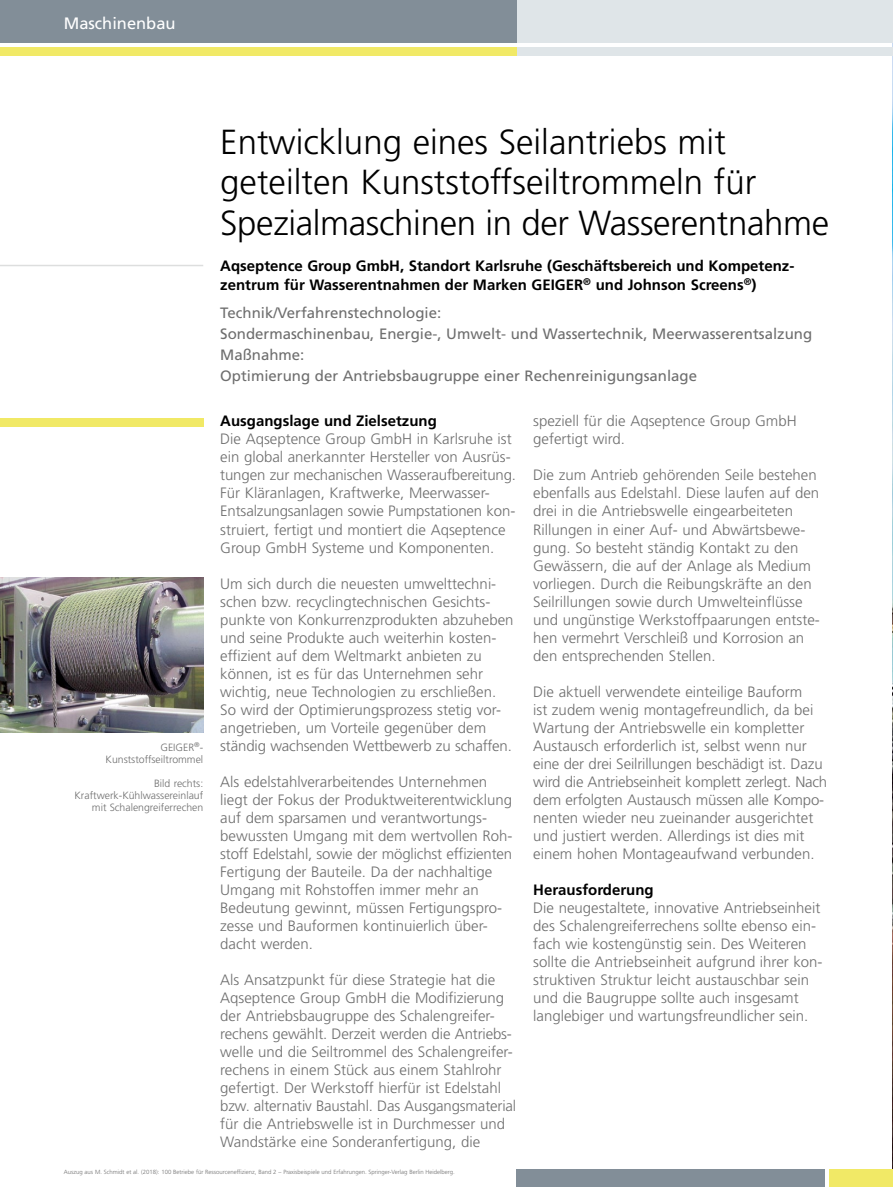
<style>
.page{position:relative;width:893px;height:1187px;background:#fff}
.page>*{position:absolute;margin:0;border:0;box-sizing:border-box;transform-origin:0 0}
.Introheadline{font:300 34.8px/40.5px "Frutiger LT Std";color:#000}
.t1{font:16.5px "Frutiger LT Std";color:#fff}
.Fließtext_100{font:300 15px/18px "Frutiger LT Std";color:#6e6e6e}
.Technikblock{font:15px "Frutiger LT Std";color:#6e6e6e}
.Firmenname{font:700 15px/19.5px "Frutiger LT Std";color:#000}
.Zwischenhead_100{font:700 15px "Frutiger LT Std";color:#000}
.Bildunterschriften_1{font:300 10.5px/12px "Frutiger LT Std";color:#6e6e6e;text-align:right}
.t2{font:300 6px "Frutiger LT Std";color:#6e6e6e}
</style>
<div class="page">
<img style="left:892px;top:0;width:1px;height:1186px">
<div style="left:516px;top:1169px;width:309px;height:17px;background:#828e98"></div>
<div style="left:829px;top:1169px;width:64px;height:17px;background:#f1e966"></div>
<hr style="left:0;top:265px;width:203px;height:1px;background:#dddede">
<div style="left:0;top:418px;width:203px;height:8px;background:#f1e966"></div>
<img style="left:0;top:577px;width:203px;height:155px">
<div style="left:516px;top:0;width:377px;height:43px;background:#dfe5e8"></div>
<div style="left:516px;top:47px;width:377px;height:8px;background:#dfe5e8"></div>
<div style="left:0;top:0;width:516px;height:43px;background:#828e98"></div>
<div style="left:0;top:47px;width:516px;height:8px;background:#f1e966"></div>
<p class="t1" style="left:64px;top:14px;width:113px">Maschinenbau</p>
<p class="Bildunterschriften_1" style="left:160px;top:741px;width:44px">GEIGER<sup>®</sup>-</p>
<p class="Bildunterschriften_1" style="left:106px;top:753px;width:99px">Kunststoffseiltrommel</p>
<p class="Bildunterschriften_1" style="left:154px;top:777px;width:51px">Bild rechts:</p>
<p class="Bildunterschriften_1" style="left:75px;top:789px;width:130px">Kraftwerk-Kühlwassereinlauf mit Schalengreiferrechen</p>
<p class="Introheadline" style="left:220px;top:122px;width:610px">Entwicklung eines Seilantriebs mit geteilten Kunststoffseiltrommeln für<br>Spezialmaschinen in der Wasserentnahme</p>
<p class="Firmenname" style="left:220px;top:256px;width:576px">Aqseptence Group GmbH, Standort Karlsruhe (Geschäftsbereich und Kompetenz&shy;zentrum für Wasserentnahmen der Marken GEIGER<sup>®</sup> und Johnson Screens<sup>®</sup>)</p>
<p class="Technikblock" style="left:220px;top:303px;width:222px">Technik/Verfahrenstechnologie:</p>
<p class="Technikblock" style="left:220px;top:324px;width:593px">Sondermaschinenbau, Energie-, Umwelt- und Wassertechnik, Meerwasserentsalzung</p>
<p class="Technikblock" style="left:220px;top:345px;width:86px">Maßnahme:</p>
<p class="Technikblock" style="left:220px;top:366px;width:478px">Optimierung der Antriebsbaugruppe einer Rechenreinigungsanlage</p>
<p class="Fließtext_100" style="left:533px;top:412px;width:265px">speziell für die Aqseptence Group GmbH gefertigt wird.</p>
<p class="Fließtext_100" style="left:533px;top:466px;width:288px">Die zum Antrieb gehörenden Seile bestehen ebenfalls aus Edelstahl. Diese laufen auf den drei in die Antriebswelle eingearbeiteten Rillungen in einer Auf- und Abwärtsbewe&shy;gung. So besteht ständig Kontakt zu den Gewässern, die auf der Anlage als Medium vorliegen. Durch die Reibungskräfte an den Seilrillungen sowie durch Umwelteinflüsse und ungünstige Werkstoffpaarungen entste&shy;hen vermehrt Verschleiß und Korrosion an den entsprechenden Stellen.</p>
<p class="Fließtext_100" style="left:533px;top:682px;width:295px">Die aktuell verwendete einteilige Bauform<br>ist zudem wenig montagefreundlich, da bei Wartung der Antriebswelle ein kompletter Austausch erforderlich ist, selbst wenn nur eine der drei Seilrillungen beschädigt ist. Dazu wird die Antriebseinheit komplett zerlegt. Nach dem erfolgten Austausch müssen alle Kompo&shy;nenten wieder neu zueinander ausgerichtet und justiert werden. Allerdings ist dies mit einem hohen Montageaufwand verbunden.</p>
<p class="Zwischenhead_100" style="left:533px;top:880px;width:122px">Herausforderung</p>
<p class="Fließtext_100" style="left:533px;top:898px;width:291px">Die neugestaltete, innovative Antriebseinheit des Schalengreiferrechens sollte ebenso ein&shy;fach wie kostengünstig sein. Des Weiteren sollte die Antriebseinheit aufgrund ihrer kon&shy;struktiven Struktur leicht austauschbar sein und die Baugruppe sollte auch insgesamt langlebiger und wartungsfreundlicher sein.</p>
<p class="Zwischenhead_100" style="left:220px;top:412px;width:218px">Ausgangslage und Zielsetzung</p>
<p class="Fließtext_100" style="left:220px;top:430px;width:297px">Die Aqseptence Group GmbH in Karlsruhe ist ein global anerkannter Hersteller von Ausrüs&shy;tungen zur mechanischen Wasseraufbereitung.<br>Für Kläranlagen, Kraftwerke, Meerwasser-Entsalzungsanlagen sowie Pumpstationen kon&shy;struiert, fertigt und montiert die Aqseptence Group GmbH Systeme und Komponenten.</p>
<p class="Fließtext_100" style="left:220px;top:574px;width:295px">Um sich durch die neuesten umwelttechni&shy;schen bzw. recyclingtechnischen Gesichts&shy;punkte von Konkurrenzprodukten abzuheben und seine Produkte auch weiterhin kosten&shy;effizient auf dem Weltmarkt anbieten zu können, ist es für das Unternehmen sehr wichtig, neue Technologien zu erschließen.<br>So wird der Optimierungsprozess stetig vor&shy;angetrieben, um Vorteile gegenüber dem ständig wachsenden Wettbewerb zu schaffen.</p>
<p class="Fließtext_100" style="left:220px;top:772px;width:294px">Als edelstahlverarbeitendes Unternehmen liegt der Fokus der Produktweiterentwicklung auf dem sparsamen und verantwortungs&shy;bewussten Umgang mit dem wertvollen Roh&shy;stoff Edelstahl, sowie der möglichst effizienten Fertigung der Bauteile. Da der nachhaltige Umgang mit Rohstoffen immer mehr an Bedeutung gewinnt, müssen Fertigungspro&shy;zesse und Bauformen kontinuierlich über&shy;dacht werden.</p>
<p class="Fließtext_100" style="left:220px;top:970px;width:297px">Als Ansatzpunkt für diese Strategie hat die Aqseptence Group GmbH die Modifizierung der Antriebsbaugruppe des Schalengreifer&shy;rechens gewählt. Derzeit werden die Antriebs&shy;welle und die Seiltrommel des Schalengreifer&shy;rechens in einem Stück aus einem Stahlrohr gefertigt. Der Werkstoff hierfür ist Edelstahl bzw. alternativ Baustahl. Das Ausgangsmaterial für die Antriebswelle ist in Durchmesser und Wandstärke eine Sonderanfertigung, die</p>
<p class="t2" style="left:64px;top:1168px;width:393px">Auszug aus M. Schmidt et al. (2018): 100 Betriebe für Ressourceneffizienz, Band 2 – Praxisbeispiele und Erfahrungen. Springer-Verlag Berlin Heidelberg.</p>
</div>
